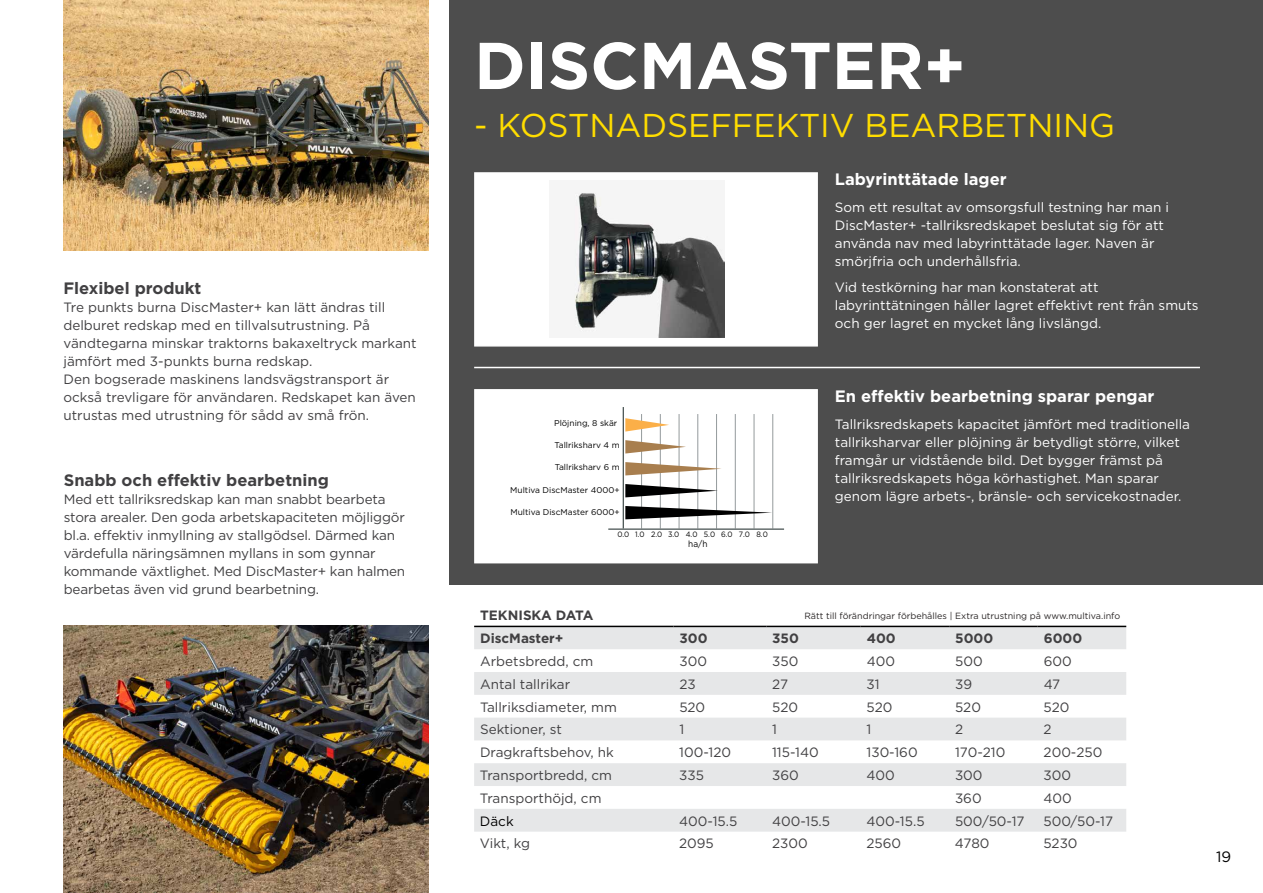
<style>
.page{position:relative;width:1263px;height:893px;background:#fff}
.page>*{position:absolute;margin:0;border:0;box-sizing:border-box;transform-origin:0 0}
.t1{font:700 66px "Gotham";color:#fff}
.t2{font:33px "Gotham";color:#fd0}
.t3{font:700 16.5px "Gotham";color:#fff}
.t4{font:700 16.5px "Gotham";color:#414042}
.t5{font:15px "Gotham";color:#000}
.t6{font:13.5px/18px "Gotham";color:#414042}
.t7{font:13.5px/18px "Gotham";color:#fff}
.t8{font:700 13.5px "Gotham";color:#414042}
.t9{font:13.5px "Gotham";color:#000}
.t10{font:9px "Gotham";color:#2b2727}
.t11{font:8.85px "Gotham";color:#000;scale:.93 1}
.t12{font:8.4px "Gotham";color:#000}
.t13{font:7.65px "Gotham";color:#000;scale:.93 1}
</style>
<div class="page">
<img style="left:64px;top:0;width:364px;height:251px">
<img style="left:63px;top:626px;width:365px;height:267px">
<hr style="left:0;top:496px;width:1px;height:397px;background:#000">
<div style="left:449px;top:0;width:814px;height:585px;background:#4d4d4d"></div>
<div style="left:474px;top:389px;width:344px;height:174px;background:#fff;border:2px solid #fff"></div>
<div style="left:474px;top:172px;width:344px;height:175px;background:#fff;border:2px solid #fff"></div>
<img style="left:574px;top:192px;width:151px;height:146px">
<hr style="left:474px;top:367px;width:726px;height:1px;background:#fff">
<svg style="left:474px;top:627px;width:652px;height:205px;fill:#e6e7e8"></svg>
<hr style="left:474px;top:626px;width:199px;height:1px;background:#000">
<hr style="left:673px;top:626px;width:93px;height:1px;background:#000">
<hr style="left:766px;top:626px;width:95px;height:1px;background:#000">
<hr style="left:861px;top:626px;width:88px;height:1px;background:#000">
<hr style="left:949px;top:626px;width:89px;height:1px;background:#000">
<hr style="left:1038px;top:626px;width:88px;height:1px;background:#000">
<hr style="left:623px;top:407px;width:1px;height:121px;background:#172524">
<hr style="left:641px;top:414px;width:1px;height:114px;background:#949a9c">
<hr style="left:660px;top:414px;width:1px;height:114px;background:#949a9c">
<hr style="left:679px;top:414px;width:1px;height:114px;background:#949a9c">
<hr style="left:697px;top:414px;width:1px;height:114px;background:#949a9c">
<hr style="left:716px;top:414px;width:1px;height:114px;background:#949a9c">
<hr style="left:735px;top:414px;width:1px;height:114px;background:#949a9c">
<hr style="left:754px;top:414px;width:1px;height:114px;background:#949a9c">
<hr style="left:772px;top:414px;width:1px;height:114px;background:#949a9c">
<hr style="left:608px;top:529px;width:176px;height:1px;background:#172524">
<svg style="left:625px;top:418px;width:44px;height:14px"></svg>
<svg style="left:625px;top:462px;width:96px;height:13px"></svg>
<svg style="left:625px;top:506px;width:147px;height:13px"></svg>
<svg style="left:625px;top:440px;width:61px;height:13px"></svg>
<svg style="left:625px;top:484px;width:93px;height:13px"></svg>
<p class="t4" style="left:63px;top:277px;width:139px">Flexibel produkt</p>
<p class="t6" style="left:63px;top:298px;width:355px">Tre punkts burna DiscMaster+ kan lätt ändras till delburet redskap med en tillvalsutrustning. På vändtegarna minskar traktorns bakaxeltryck markant jämfört med 3-punkts burna redskap.<br>Den bogserade maskinens landsvägstransport är också trevligare för användaren. Redskapet kan även utrustas med utrustning för sådd av små frön.</p>
<p class="t4" style="left:64px;top:469px;width:267px">Snabb och effektiv bearbetning</p>
<p class="t6" style="left:64px;top:490px;width:343px">Med ett tallriksredskap kan man snabbt bearbeta stora arealer. Den goda arbetskapaciteten möjliggör bl.a. effektiv inmyllning av stallgödsel. Därmed kan värdefulla näringsämnen myllans in som gynnar kommande växtlighet. Med DiscMaster+ kan halmen bearbetas även vid grund bearbetning.</p>
<h1 class="t1" style="left:474px;top:22px;width:493px">DISCMASTER+</h1>
<h2 class="t2" style="left:474px;top:104px;width:642px">- KOSTNADSEFFEKTIV BEARBETNING</h2>
<p class="t12" style="left:554px;top:418px;width:65px">Plöjning, 8 skär</p>
<p class="t12" style="left:555px;top:462px;width:66px">Tallriksharv 6 m</p>
<p class="t12" style="left:510px;top:507px;width:111px">Multiva DiscMaster 6000+</p>
<p class="t12" style="left:555px;top:440px;width:67px">Tallriksharv 4 m</p>
<p class="t12" style="left:510px;top:485px;width:111px">Multiva DiscMaster 4000+</p>
<p class="t13" style="left:617px;top:530px;width:163px">0.0 1.0 2.0 3.0 4.0 5.0 6.0 7.0 8.0</p>
<p class="t11" style="left:688px;top:539px;width:22px">ha/h</p>
<p class="t3" style="left:835px;top:169px;width:173px">Labyrinttätade lager</p>
<p class="t7" style="left:835px;top:198px;width:336px">Som ett resultat av omsorgsfull testning har man i DiscMaster+ -tallriksredskapet beslutat sig för att använda nav med labyrinttätade lager. Naven är smörjfria och underhållsfria.</p>
<p class="t7" style="left:835px;top:278px;width:365px">Vid testkörning har man konstaterat att labyrinttätningen håller lagret effektivt rent från smuts och ger lagret en mycket lång livslängd.</p>
<p class="t3" style="left:835px;top:385px;width:321px">En effektiv bearbetning sparar pengar</p>
<p class="t7" style="left:835px;top:415px;width:357px">Tallriksredskapets kapacitet jämfört med traditionella tallriksharvar eller plöjning är betydligt större, vilket framgår ur vidstående bild. Det bygger främst på tallriksredskapets höga körhastighet. Man sparar genom lägre arbets-, bränsle- och servicekostnader.</p>
<p class="t8" style="left:480px;top:607px;width:115px">TEKNISKA DATA</p>
<p class="t10" style="left:804px;top:610px;width:317px">Rätt till förändringar förbehålles | Extra utrustning på www.multiva.info</p>
<p class="t8" style="left:480px;top:629px;width:85px">DiscMaster+</p>
<p class="t8" style="left:679px;top:629px;width:30px">300</p>
<p class="t8" style="left:772px;top:629px;width:28px">350</p>
<p class="t8" style="left:867px;top:629px;width:31px">400</p>
<p class="t8" style="left:955px;top:629px;width:40px">5000</p>
<p class="t8" style="left:1044px;top:629px;width:40px">6000</p>
<p class="t6" style="left:480px;top:652px;width:115px">Arbetsbredd, cm</p>
<p class="t6" style="left:679px;top:652px;width:29px">300</p>
<p class="t6" style="left:772px;top:652px;width:28px">350</p>
<p class="t6" style="left:867px;top:652px;width:30px">400</p>
<p class="t6" style="left:955px;top:652px;width:29px">500</p>
<p class="t6" style="left:1044px;top:652px;width:30px">600</p>
<p class="t6" style="left:480px;top:675px;width:92px">Antal tallrikar</p>
<p class="t6" style="left:679px;top:675px;width:18px">23</p>
<p class="t6" style="left:772px;top:675px;width:17px">27</p>
<p class="t6" style="left:867px;top:675px;width:15px">31</p>
<p class="t6" style="left:955px;top:675px;width:18px">39</p>
<p class="t6" style="left:1044px;top:675px;width:18px">47</p>
<p class="t6" style="left:480px;top:698px;width:138px">Tallriksdiameter, mm</p>
<p class="t6" style="left:679px;top:698px;width:27px">520</p>
<p class="t6" style="left:772px;top:698px;width:27px">520</p>
<p class="t6" style="left:867px;top:698px;width:27px">520</p>
<p class="t6" style="left:955px;top:698px;width:27px">520</p>
<p class="t6" style="left:1044px;top:698px;width:27px">520</p>
<p class="t6" style="left:480px;top:720px;width:83px">Sektioner, st</p>
<p class="t6" style="left:679px;top:720px;width:6px">1</p>
<p class="t6" style="left:772px;top:720px;width:6px">1</p>
<p class="t6" style="left:866px;top:720px;width:6px">1</p>
<p class="t6" style="left:955px;top:720px;width:10px">2</p>
<p class="t6" style="left:1043px;top:720px;width:10px">2</p>
<p class="t6" style="left:480px;top:743px;width:135px">Dragkraftsbehov, hk</p>
<p class="t6" style="left:679px;top:743px;width:53px">100-120</p>
<p class="t6" style="left:772px;top:743px;width:48px">115-140</p>
<p class="t6" style="left:866px;top:743px;width:53px">130-160</p>
<p class="t6" style="left:955px;top:743px;width:52px">170-210</p>
<p class="t6" style="left:1043px;top:743px;width:60px">200-250</p>
<p class="t6" style="left:480px;top:766px;width:134px">Transportbredd, cm</p>
<p class="t6" style="left:679px;top:766px;width:26px">335</p>
<p class="t6" style="left:772px;top:766px;width:28px">360</p>
<p class="t6" style="left:866px;top:766px;width:30px">400</p>
<p class="t6" style="left:955px;top:766px;width:29px">300</p>
<p class="t6" style="left:1043px;top:766px;width:29px">300</p>
<p class="t6" style="left:480px;top:789px;width:123px">Transporthöjd, cm</p>
<p class="t6" style="left:955px;top:789px;width:28px">360</p>
<p class="t6" style="left:1043px;top:789px;width:30px">400</p>
<p class="t9" style="left:480px;top:812px;width:35px">Däck</p>
<p class="t6" style="left:679px;top:812px;width:60px">400-15.5</p>
<p class="t6" style="left:772px;top:812px;width:60px">400-15.5</p>
<p class="t6" style="left:866px;top:812px;width:60px">400-15.5</p>
<p class="t6" style="left:955px;top:812px;width:71px">500/50-17</p>
<p class="t6" style="left:1043px;top:812px;width:71px">500/50-17</p>
<p class="t6" style="left:480px;top:834px;width:52px">Vikt, kg</p>
<p class="t6" style="left:679px;top:834px;width:36px">2095</p>
<p class="t6" style="left:772px;top:834px;width:37px">2300</p>
<p class="t6" style="left:866px;top:834px;width:36px">2560</p>
<p class="t6" style="left:955px;top:834px;width:36px">4780</p>
<p class="t6" style="left:1043px;top:834px;width:36px">5230</p>
<p class="t5" style="left:1216px;top:847px;width:17px">19</p>
</div>
